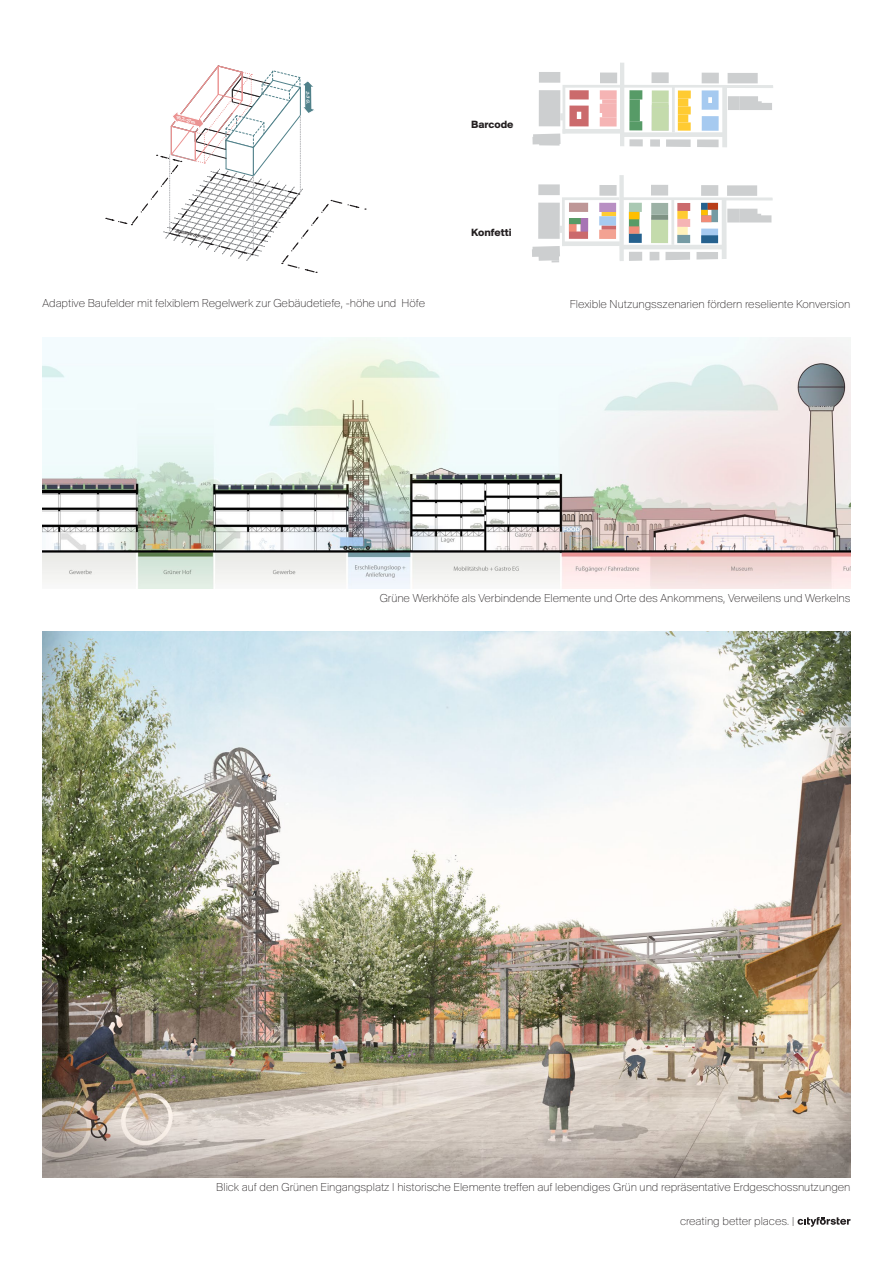
<style>
.page{position:relative;width:893px;height:1263px;background:#fff}
.page>*{position:absolute;margin:0;border:0;box-sizing:border-box;transform-origin:0 0}
.Picture_Subline_right{font:100 12px "Suisse BP Intl";color:#231f20}
.t1{font:700 10.95px "Suisse BP Intl";color:#231f20}
.t2{font:italic 4.65px "Suisse BP Intl Antique";color:#231f20;scale:1.05 1}
.t3{font:italic 4.65px "Suisse BP Intl Antique";color:#fff;scale:1.07 1}
.t4{font:italic 4.65px "Suisse BP Intl Antique";color:#fff;scale:1.1 1}
</style>
<div class="page">
<img style="left:43px;top:631px;width:807px;height:547px">
<svg style="left:106px;top:65px;width:260px;height:208px"></svg>
<img style="left:43px;top:337px;width:807px;height:252px">
<svg style="left:532px;top:63px;width:241px;height:85px"></svg>
<svg style="left:532px;top:175px;width:241px;height:88px"></svg>
<div style="left:701px;top:215px;width:10px;height:7px;background:#f08c78"></div>
<div style="left:701px;top:203px;width:7px;height:7px;background:#25618e"></div>
<div style="left:708px;top:203px;width:10px;height:7px;background:#b83d18"></div>
<div style="left:701px;top:235px;width:17px;height:8px;background:#25618e"></div>
<div style="left:569px;top:224px;width:7px;height:8px;background:#f08c78"></div>
<div style="left:581px;top:218px;width:7px;height:14px;background:#a774b4"></div>
<div style="left:569px;top:218px;width:12px;height:6px;background:#579b67"></div>
<div style="left:629px;top:226px;width:10px;height:8px;background:#f08c78"></div>
<div style="left:629px;top:212px;width:10px;height:7px;background:#ffbf00"></div>
<svg style="left:797px;top:1217px;width:53px;height:10px"></svg>
<p class="t3" style="left:178px;top:115px;width:20px;rotate:15deg">16,2-27m</p>
<p class="t2" style="left:176px;top:228px;width:36px;rotate:13deg">Baulinie 65-75 m</p>
<p class="t4" style="left:311px;top:91px;width:13px;rotate:89deg">2-3 G.</p>
<p class="t1" style="left:471px;top:118px;width:44px">Barcode</p>
<p class="t1" style="left:471px;top:226px;width:42px">Konfetti</p>
<p class="Picture_Subline_right" style="left:43px;top:296px;width:384px">Adaptive Baufelder mit felxiblem Regelwerk zur Gebäudetiefe, -höhe und Höfe</p>
<p class="Picture_Subline_right" style="left:570px;top:297px;width:282px">Flexible Nutzungsszenarien fördern reseliente Konversion</p>
<p class="Picture_Subline_right" style="left:380px;top:591px;width:472px">Grüne Werkhöfe als Verbindende Elemente und Orte des Ankommens, Verweilens und Werkelns</p>
<p class="Picture_Subline_right" style="left:216px;top:1180px;width:636px">Blick auf den Grünen Eingangsplatz I historische Elemente treffen auf lebendiges Grün und repräsentative Erdgeschossnutzungen</p>
<p class="Picture_Subline_right" style="left:680px;top:1214px;width:116px">creating better places. |</p>
</div>
